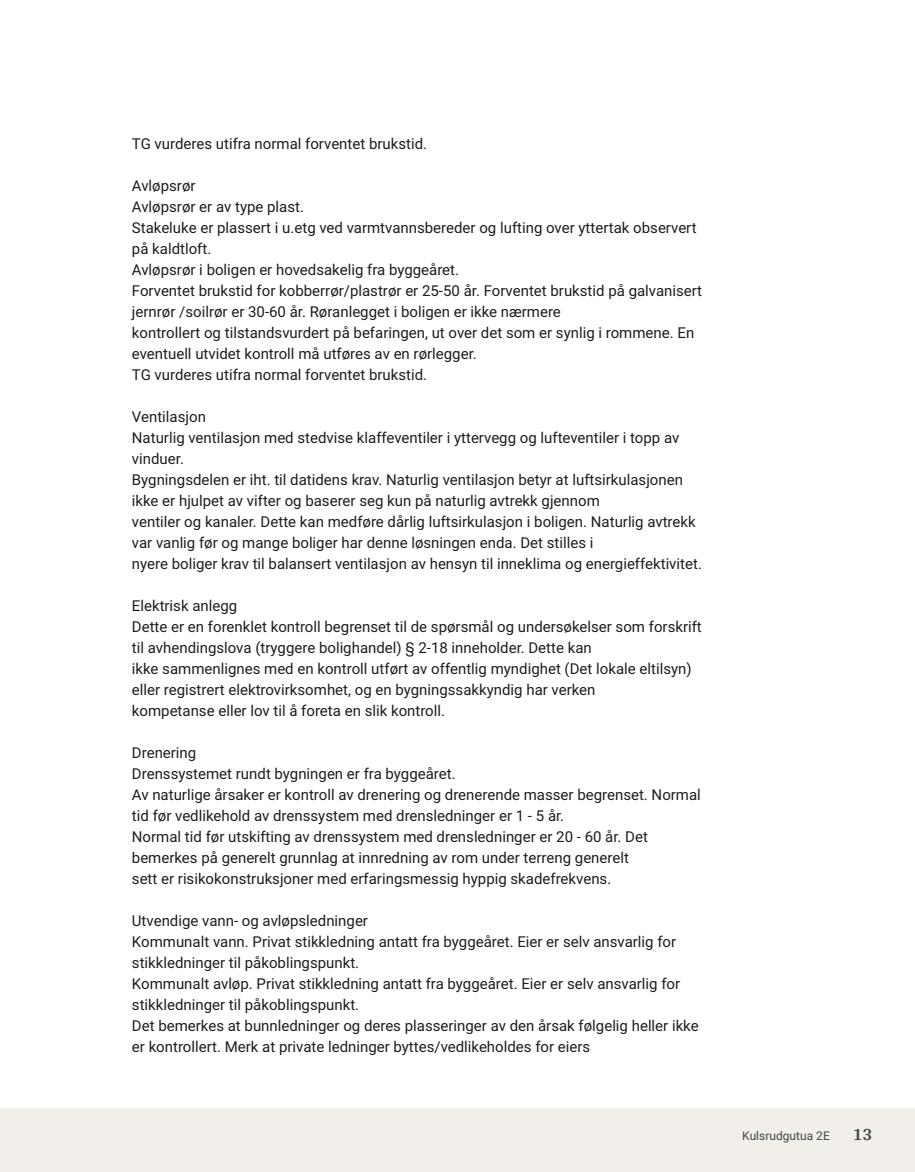
<style>
.page{position:relative;width:915px;height:1172px;background:#fff}
.page>*{position:absolute;margin:0;border:0;box-sizing:border-box;transform-origin:0 0}
.t1{font:700 18px "Arya";color:#414749}
.t2{font:15px/21px "Roboto Vitec";color:#1d1d1b}
.t3{font:12px "Roboto Vitec";color:#414749}
</style>
<div class="page">
<div style="left:0;top:1108px;width:914px;height:64px;background:#f2eeea"></div>
<p class="t2" style="left:132px;top:132px;width:297px">TG vurderes utifra normal forventet brukstid.</p>
<p class="t2" style="left:132px;top:174px;width:571px">Avløpsrør<br>Avløpsrør er av type plast.<br>Stakeluke er plassert i u.etg ved varmtvannsbereder og lufting over yttertak observert på kaldtloft.<br>Avløpsrør i boligen er hovedsakelig fra byggeåret.<br>Forventet brukstid for kobberrør/plastrør er 25‑50 år. Forventet brukstid på galvanisert jernrør /soilrør er 30‑60 år. Røranlegget i boligen er ikke nærmere<br>kontrollert og tilstandsvurdert på befaringen, ut over det som er synlig i rommene. En eventuell utvidet kontroll må utføres av en rørlegger.<br>TG vurderes utifra normal forventet brukstid.</p>
<p class="t2" style="left:132px;top:405px;width:571px">Ventilasjon<br>Naturlig ventilasjon med stedvise klaffeventiler i yttervegg og lufteventiler i topp av vinduer.<br>Bygningsdelen er iht. til datidens krav. Naturlig ventilasjon betyr at luftsirkulasjonen ikke er hjulpet av vifter og baserer seg kun på naturlig avtrekk gjennom<br>ventiler og kanaler. Dette kan medføre dårlig luftsirkulasjon i boligen. Naturlig avtrekk var vanlig før og mange boliger har denne løsningen enda. Det stilles i<br>nyere boliger krav til balansert ventilasjon av hensyn til inneklima og energieffektivitet.</p>
<p class="t2" style="left:132px;top:594px;width:571px">Elektrisk anlegg<br>Dette er en forenklet kontroll begrenset til de spørsmål og undersøkelser som forskrift til avhendingslova (tryggere bolighandel) § 2‑18 inneholder. Dette kan<br>ikke sammenlignes med en kontroll utført av offentlig myndighet (Det lokale eltilsyn) eller registrert elektrovirksomhet, og en bygningssakkyndig har verken<br>kompetanse eller lov til å foreta en slik kontroll.</p>
<p class="t2" style="left:132px;top:741px;width:570px">Drenering<br>Drenssystemet rundt bygningen er fra byggeåret.<br>Av naturlige årsaker er kontroll av drenering og drenerende masser begrenset. Normal tid før vedlikehold av drenssystem med drensledninger er 1 ‑ 5 år.<br>Normal tid før utskifting av drenssystem med drensledninger er 20 ‑ 60 år. Det bemerkes på generelt grunnlag at innredning av rom under terreng generelt<br>sett er risikokonstruksjoner med erfaringsmessig hyppig skadefrekvens.</p>
<p class="t2" style="left:132px;top:909px;width:568px">Utvendige vann‑ og avløpsledninger<br>Kommunalt vann. Privat stikkledning antatt fra byggeåret. Eier er selv ansvarlig for stikkledninger til påkoblingspunkt.<br>Kommunalt avløp. Privat stikkledning antatt fra byggeåret. Eier er selv ansvarlig for stikkledninger til påkoblingspunkt.<br>Det bemerkes at bunnledninger og deres plasseringer av den årsak følgelig heller ikke er kontrollert. Merk at private ledninger byttes/vedlikeholdes for eiers</p>
<p class="t3" style="left:742px;top:1127px;width:89px">Kulsrudgutua 2E</p>
<p class="t1" style="left:852px;top:1123px;width:21px">13</p>
</div>
